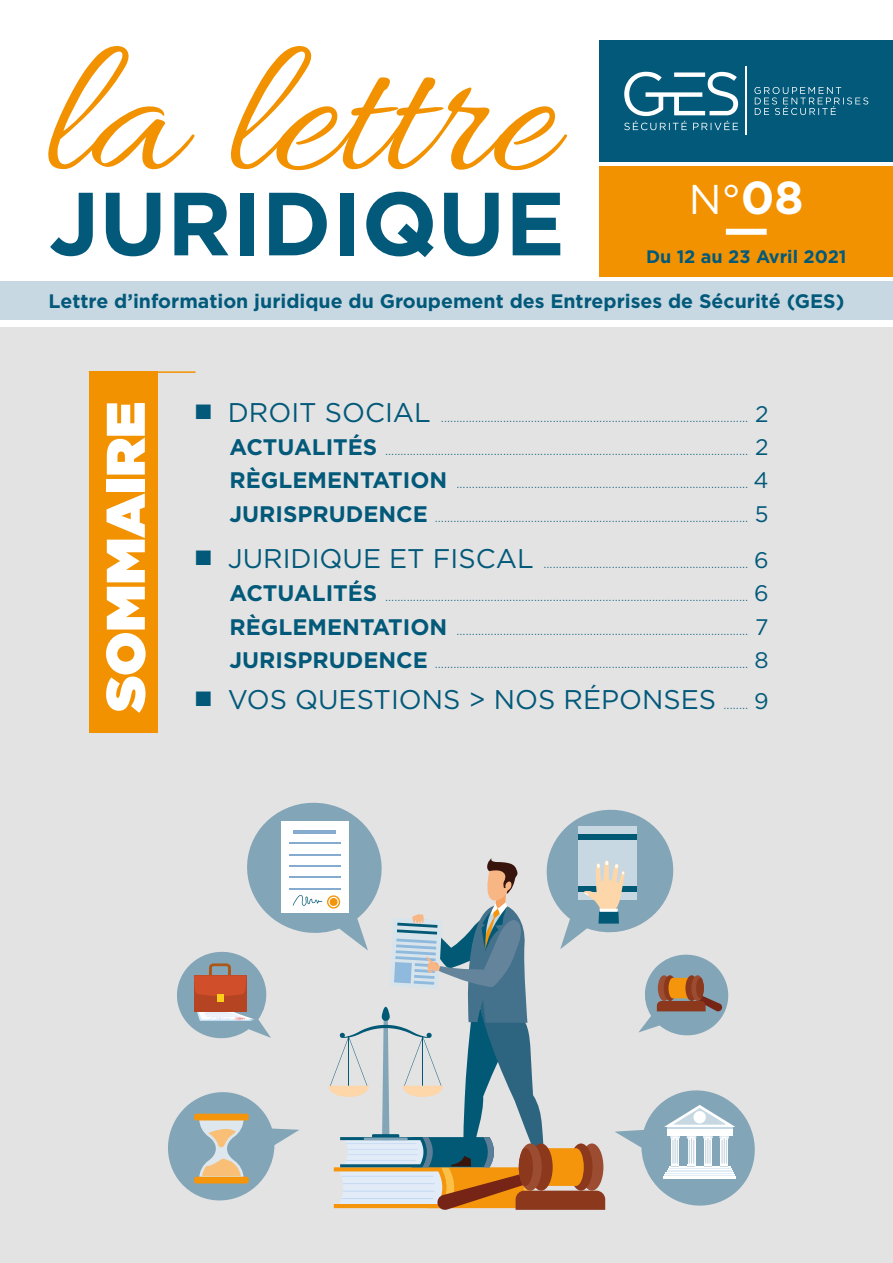
<style>
.page{position:relative;width:893px;height:1263px;background:#fff}
.page>*{position:absolute;margin:0;border:0;box-sizing:border-box;transform-origin:0 0}
.t1{font:200.4px "Allura";color:#f39200}
.t2{font:700 89.4px "Gotham";color:#02597a}
.t3{font:900 54.3px "Gotham";color:#fff}
.t4{font:41.55px "Gotham";color:#fff}
.t5{font:27px "Gotham";color:#02597a}
.t6{font:700 19.5px "Gotham";color:#02597a}
.t7{font:700 18px "Gotham";color:#02597a}
.t8{font:300 13.5px "Gotham";color:#02597a}
.s1{font-weight:700;font-size:46.2px}
.s2{font-weight:400;font-size:27px}
.s3{font-weight:400;font-size:22.5px}
.s4{font-weight:700;font-size:22.5px}
.s5{font-weight:300;font-size:13.5px}
.s6{font-size:22.5px}
</style>
<div class="page">
<div style="left:600px;top:40px;width:293px;height:122px;background:#02597a"></div>
<svg style="left:754px;top:87px;width:114px;height:28px"></svg>
<hr style="left:746px;top:67px;width:1px;height:68px;background:#fff">
<svg style="left:624px;top:72px;width:114px;height:58px"></svg>
<div style="left:0;top:327px;width:893px;height:936px;background:#e3e3e3"></div>
<div style="left:0;top:281px;width:893px;height:39px;background:#c7d8e2"></div>
<div style="left:600px;top:166px;width:293px;height:110px;background:#f39200"></div>
<div style="left:726px;top:229px;width:41px;height:6px;background:#fff"></div>
<div style="left:89px;top:371px;width:68px;height:362px;background:#f39200"></div>
<hr style="left:89px;top:371px;width:107px;height:2px;background:#f39200">
<svg style="left:168px;top:803px;width:587px;height:407px"></svg>
<svg style="left:693px;top:1111px;width:13px;height:13px"></svg>
<div style="left:693px;top:1111px;width:13px;height:12px;background:#fff;border-radius:50%"></div>
<h1 class="t1" style="left:43px;top:4px;width:513px">la lettre</h1>
<h2 class="t2" style="left:49px;top:172px;width:518px">JURIDIQUE</h2>
<h3 class="t4" style="left:689px;top:177px;width:116px">N°<span class="s1">08</span></h3>
<h3 class="t7" style="left:646px;top:246px;width:202px">Du 12 au 23 Avril 2021</h3>
<h3 class="t6" style="left:49px;top:290px;width:797px">Lettre d’information juridique du Groupement des Entreprises de Sécurité (GES)</h3>
<h3 class="t3" style="left:94px;top:712px;width:311px;rotate:-90deg">SOMMAIRE</h3>
<p class="t8" style="left:196px;top:409px;width:574px">■ <span class="s2">DROIT SOCIAL</span> .................................................................................................... <span class="s3">2</span></p>
<p class="t8" style="left:230px;top:443px;width:540px"><span class="s4">ACTUALITÉS</span> ...................................................................................................................... <span class="s3">2</span></p>
<p class="t8" style="left:230px;top:476px;width:540px"><span class="s4">RÈGLEMENTATION</span> ............................................................................................... <span class="s3">4</span></p>
<p class="t8" style="left:230px;top:509px;width:540px"><span class="s4">JURISPRUDENCE</span> ..................................................................................................... <span class="s3">5</span></p>
<p class="t8" style="left:196px;top:556px;width:575px">■ <span class="s2">JURIDIQUE ET FISCAL</span> ................................................................... <span class="s3">6</span></p>
<p class="t8" style="left:230px;top:589px;width:540px"><span class="s4">ACTUALITÉS</span> ...................................................................................................................... <span class="s3">6</span></p>
<p class="t8" style="left:230px;top:623px;width:540px"><span class="s4">RÈGLEMENTATION</span> ............................................................................................... <span class="s3">7</span></p>
<p class="t8" style="left:230px;top:656px;width:540px"><span class="s4">JURISPRUDENCE</span> ..................................................................................................... <span class="s3">8</span></p>
<h3 class="t5" style="left:196px;top:684px;width:575px">■ VOS QUESTIONS &gt; NOS RÉPONSES <span class="s5">.........</span> <span class="s6">9</span></h3>
</div>
